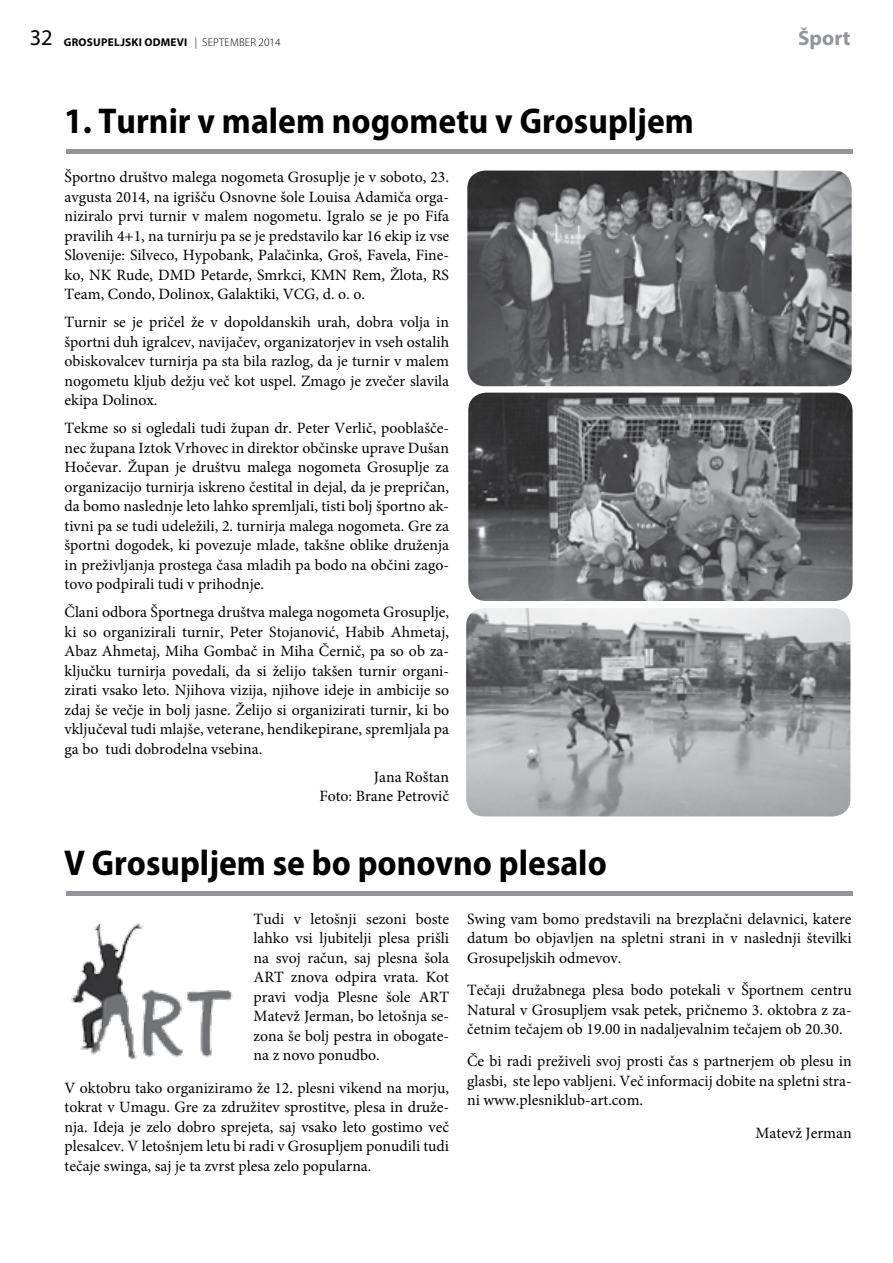
<style>
.page{position:relative;width:893px;height:1263px;background:#fff}
.page>*{position:absolute;margin:0;border:0;box-sizing:border-box;transform-origin:0 0}
.t1{font:700 semi-condensed 36px "Myriad Pro";color:#000}
.t2{font:700 21px "Myriad Pro";color:#939598}
.t3{font:15.75px/19.5px "Minion Pro";color:#000;text-align:justify}
.t4{font:700 11.25px "Myriad Pro";letter-spacing:.02em;color:#000}
.s1{font-weight:400;font-size:22.5px}
.s2{font-weight:300}
</style>
<div class="page">
<hr style="left:66px;top:149px;width:787px;height:4px;background:#939598">
<hr style="left:66px;top:891px;width:787px;height:4px;background:#939598">
<img style="left:467px;top:171px;width:385px;height:215px">
<img style="left:468px;top:393px;width:385px;height:208px">
<img style="left:466px;top:608px;width:384px;height:208px">
<img style="left:71px;top:922px;width:162px;height:137px">
<p class="t4" style="left:30px;top:34px;width:252px"><span class="s1">32</span> GROSUPELJSKI ODMEVI <span class="s2">| SEPTEMBER 2014</span></p>
<h2 class="t2" style="left:798px;top:24px;width:54px">Šport</h2>
<h1 class="t1" style="left:64px;top:101px;width:631px">1. Turnir v malem nogometu v Grosupljem</h1>
<p class="t3" style="left:65px;top:167px;width:386px">Športno društvo malega nogometa Grosuplje je v soboto, 23. avgusta 2014, na igrišču Osnovne šole Louisa Adamiča orga&shy;niziralo prvi turnir v malem nogometu. Igralo se je po Fifa pravilih 4+1, na turnirju pa se je predstavilo kar 16 ekip iz vse Slovenije: Silveco, Hypobank, Palačinka, Groš, Favela, Fine&shy;ko, NK Rude, DMD Petarde, Smrkci, KMN Rem, Žlota, RS Team, Condo, Dolinox, Galaktiki, VCG, d. o. o.</p>
<p class="t3" style="left:65px;top:312px;width:386px">Turnir se je pričel že v dopoldanskih urah, dobra volja in športni duh igralcev, navijačev, organizatorjev in vseh ostalih obiskovalcev turnirja pa sta bila razlog, da je turnir v malem nogometu kljub dežju več kot uspel. Zmago je zvečer slavila ekipa Dolinox.</p>
<p class="t3" style="left:65px;top:418px;width:386px">Tekme so si ogledali tudi župan dr. Peter Verlič, pooblašče&shy;nec župana Iztok Vrhovec in direktor občinske uprave Dušan Hočevar. Župan je društvu malega nogometa Grosuplje za organizacijo turnirja iskreno čestital in dejal, da je prepričan, da bomo naslednje leto lahko spremljali, tisti bolj športno ak&shy;tivni pa se tudi udeležili, 2. turnirja malega nogometa. Gre za športni dogodek, ki povezuje mlade, takšne oblike druženja in preživljanja prostega časa mladih pa bodo na občini zago&shy;tovo podpirali tudi v prihodnje.</p>
<p class="t3" style="left:65px;top:602px;width:386px">Člani odbora Športnega društva malega nogometa Grosuplje, ki so organizirali turnir, Peter Stojanović, Habib Ahmetaj, Abaz Ahmetaj, Miha Gombač in Miha Černič, pa so ob za&shy;ključku turnirja povedali, da si želijo takšen turnir organi&shy;zirati vsako leto. Njihova vizija, njihove ideje in ambicije so zdaj še večje in bolj jasne. Želijo si organizirati turnir, ki bo vključeval tudi mlajše, veterane, hendikepirane, spremljala pa ga bo tudi dobrodelna vsebina.</p>
<p class="t3" style="left:319px;top:767px;width:131px;text-align:right">Jana Roštan<br>Foto: Brane Petrovič</p>
<h1 class="t1" style="left:64px;top:843px;width:544px">V Grosupljem se bo ponovno plesalo</h1>
<p class="t3" style="left:254px;top:909px;width:197px">Tudi v letošnji sezoni boste lahko vsi ljubitelji plesa prišli na svoj račun, saj plesna šola ART znova odpira vrata. Kot pravi vodja Plesne šole ART Matevž Jerman, bo letošnja se&shy;zona še bolj pestra in obogate&shy;na z novo ponudbo.</p>
<p class="t3" style="left:65px;top:1078px;width:386px">V oktobru tako organiziramo že 12. plesni vikend na morju, tokrat v Umagu. Gre za združitev sprostitve, plesa in druže&shy;nja. Ideja je zelo dobro sprejeta, saj vsako leto gostimo več plesalcev. V letošnjem letu bi radi v Grosupljem ponudili tudi tečaje swinga, saj je ta zvrst plesa zelo popularna.</p>
<p class="t3" style="left:467px;top:909px;width:386px">Swing vam bomo predstavili na brezplačni delavnici, katere datum bo objavljen na spletni strani in v naslednji številki Grosupeljskih odmevov.</p>
<p class="t3" style="left:467px;top:980px;width:386px">Tečaji družabnega plesa bodo potekali v Športnem centru Natural v Grosupljem vsak petek, pričnemo 3. oktobra z za&shy;četnim tečajem ob 19.00 in nadaljevalnim tečajem ob 20.30.</p>
<p class="t3" style="left:467px;top:1051px;width:386px">Če bi radi preživeli svoj prosti čas s partnerjem ob plesu in glasbi, ste lepo vabljeni. Več informacij dobite na spletni stra&shy;ni www.plesniklub-art.com.</p>
<p class="t3" style="left:756px;top:1123px;width:98px">Matevž Jerman</p>
</div>
